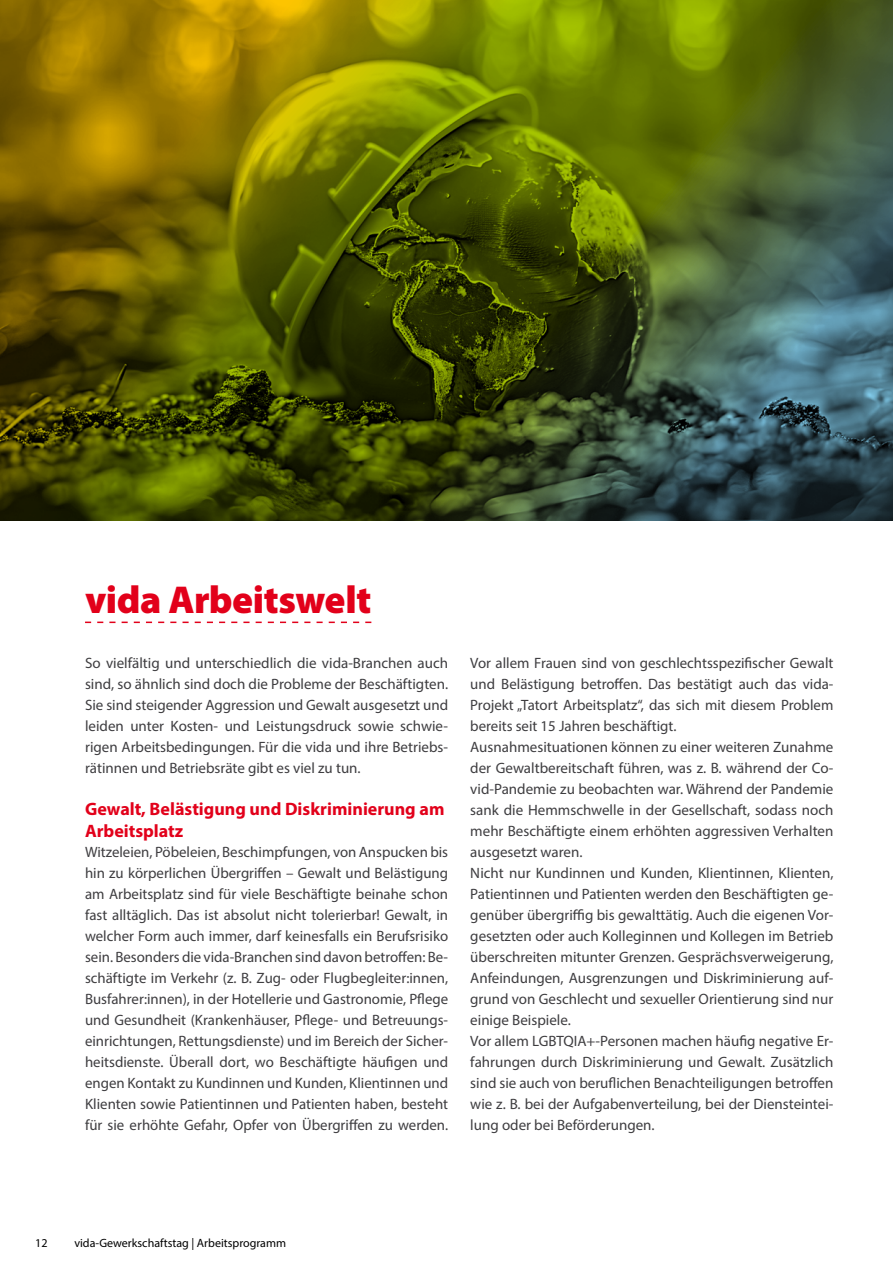
<style>
.page{position:relative;width:893px;height:1263px;background:#fff}
.page>*{position:absolute;margin:0;border:0;box-sizing:border-box;transform-origin:0 0}
.t1{font:900 39px "Myriad Pro";letter-spacing:-.01em;color:#e2001a}
.t2{font:700 18px/21.6px "Myriad Pro";color:#e2001a}
.t3{font:15px/21px "Myriad Pro";color:#3e3d40;text-align:justify}
.t4{font:12px "Myriad Pro";color:#000}
</style>
<div class="page">
<svg style="left:85px;top:622px;width:286px;height:1px"></svg>
<svg style="left:0;top:0;width:892px;height:520px;background:#565d14"></svg>
<h1 class="t1" style="left:85px;top:574px;width:288px">vida Arbeitswelt</h1>
<p class="t3" style="left:85px;top:652px;width:365px">So vielfältig und unterschiedlich die vida-Branchen auch sind, so ähnlich sind doch die Probleme der Beschäftigten.<br>Sie sind steigender Aggression und Gewalt ausgesetzt und leiden unter Kosten- und Leistungsdruck sowie schwie&shy;rigen Arbeitsbedingungen. Für die vida und ihre Betriebs&shy;rätinnen und Betriebsräte gibt es viel zu tun.</p>
<p class="t2" style="left:85px;top:798px;width:361px">Gewalt, Belästigung und Diskriminierung am<br>Arbeitsplatz</p>
<p class="t3" style="left:85px;top:841px;width:365px">Witzeleien, Pöbeleien, Beschimpfungen, von Anspucken bis hin zu körperlichen Übergriffen – Gewalt und Belästigung am Arbeitsplatz sind für viele Beschäftigte beinahe schon fast alltäglich. Das ist absolut nicht tolerierbar! Gewalt, in welcher Form auch immer, darf keinesfalls ein Berufsrisiko sein. Besonders die vida-Branchen sind davon betroffen: Be&shy;schäftigte im Verkehr (z. B. Zug- oder Flugbegleiter:innen, Busfahrer:innen), in der Hotellerie und Gastronomie, Pflege und Gesundheit (Krankenhäuser, Pflege- und Betreuungs&shy;einrichtungen, Rettungsdienste) und im Bereich der Sicher&shy;heitsdienste. Überall dort, wo Beschäftigte häufigen und engen Kontakt zu Kundinnen und Kunden, Klientinnen und Klienten sowie Patientinnen und Patienten haben, besteht für sie erhöhte Gefahr, Opfer von Übergriffen zu werden.</p>
<p class="t3" style="left:470px;top:652px;width:365px;text-align:left">Vor allem Frauen sind von geschlechtsspezifischer Gewalt und Belästigung betroffen. Das bestätigt auch das vida-Projekt „Tatort Arbeitsplatz“, das sich mit diesem Problem bereits seit 15 Jahren beschäftigt.<br>Ausnahmesituationen können zu einer weiteren Zunahme der Gewaltbereitschaft führen, was z. B. während der Co&shy;vid-Pandemie zu beobachten war. Während der Pandemie sank die Hemmschwelle in der Gesellschaft, sodass noch mehr Beschäftigte einem erhöhten aggressiven Verhalten ausgesetzt waren.<br>Nicht nur Kundinnen und Kunden, Klientinnen, Klienten, Patientinnen und Patienten werden den Beschäftigten ge&shy;genüber übergriffig bis gewalttätig. Auch die eigenen Vor&shy;gesetzten oder auch Kolleginnen und Kollegen im Betrieb überschreiten mitunter Grenzen. Gesprächsverweigerung, Anfeindungen, Ausgrenzungen und Diskriminierung auf&shy;grund von Geschlecht und sexueller Orientierung sind nur einige Beispiele.<br>Vor allem LGBTQIA+-Personen machen häufig negative Er&shy;fahrungen durch Diskriminierung und Gewalt. Zusätzlich sind sie auch von beruflichen Benachteiligungen betroffen wie z. B. bei der Aufgabenverteilung, bei der Diensteintei&shy;lung oder bei Beförderungen.</p>
<p class="t4" style="left:35px;top:1235px;width:14px">12</p>
<p class="t4" style="left:74px;top:1235px;width:213px">vida-Gewerkschaftstag | Arbeitsprogramm</p>
</div>
